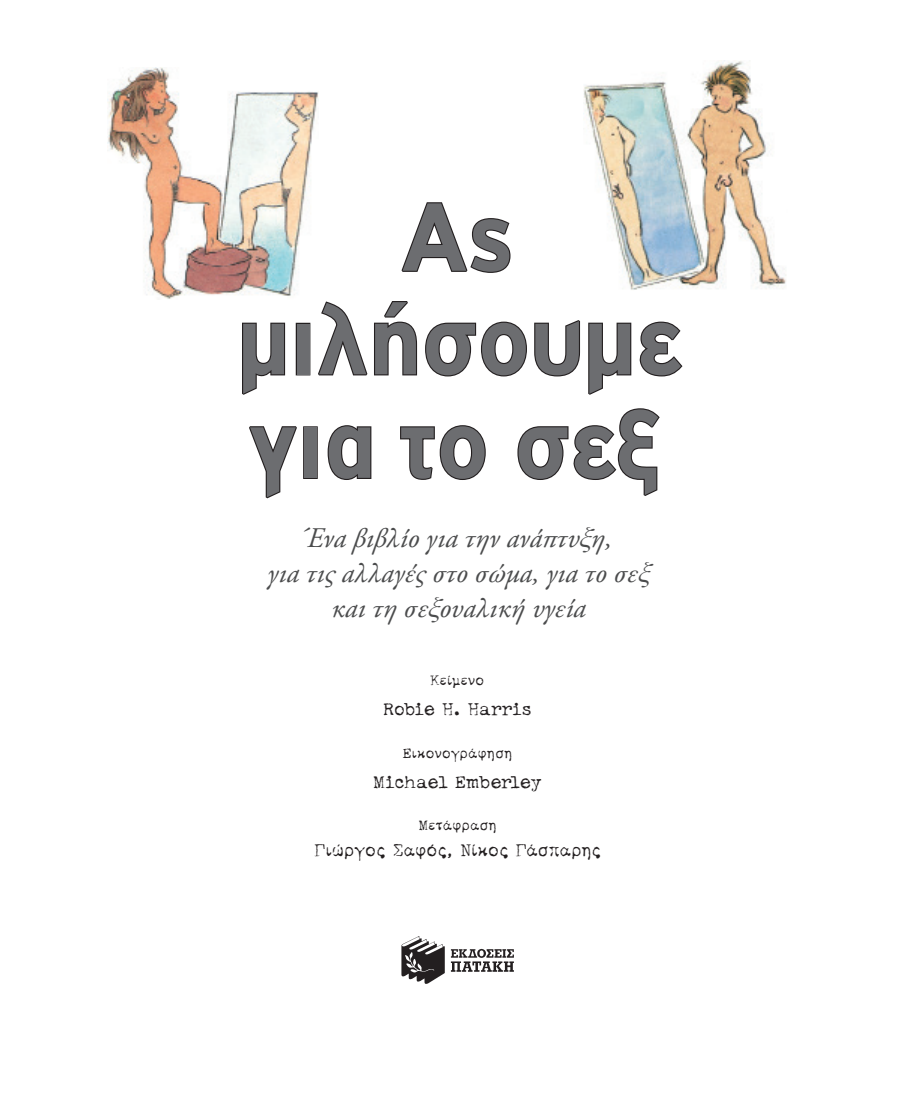
<style>
.page{position:relative;width:915px;height:1106px;background:#fff}
.page>*{position:absolute;margin:0;border:0;box-sizing:border-box;transform-origin:0 0}
.t1{font:700 103.5px/103.5px "PF Highway Gothic";color:#6c6d70;text-align:center;scale:.95 1}
.t2{font:italic 28.35px/34.8px "CF Garamond";color:#4b4c4d;text-align:center}
.t3{font:19.5px "CF Bar Text";letter-spacing:-.005em;color:#231f20}
.t4{font:15.75px "CF Bar Text";color:#231f20}
</style>
<div class="page">
<img style="left:107px;top:68px;width:211px;height:231px">
<img style="left:583px;top:61px;width:203px;height:229px">
<svg style="left:401px;top:202px;width:110px;height:71px"></svg>
<svg style="left:242px;top:322px;width:44px;height:73px"></svg>
<div style="left:295px;top:323px;width:15px;height:52px;border:2px solid #231f20"></div>
<svg style="left:318px;top:301px;width:100px;height:75px"></svg>
<svg style="left:425px;top:320px;width:156px;height:57px"></svg>
<svg style="left:588px;top:321px;width:95px;height:74px"></svg>
<svg style="left:249px;top:426px;width:48px;height:73px"></svg>
<div style="left:303px;top:426px;width:14px;height:53px;border:2px solid #231f20"></div>
<svg style="left:327px;top:425px;width:45px;height:55px"></svg>
<svg style="left:400px;top:425px;width:86px;height:55px"></svg>
<svg style="left:517px;top:408px;width:143px;height:88px"></svg>
<img style="left:401px;top:936px;width:113px;height:48px">
<h1 class="t1" style="left:237px;top:185px;width:469px">Aς μιλήσουμε για το σεξ</h1>
<p class="t2" style="left:266px;top:522px;width:383px">Ένα βιβλίο για την ανάπτυξη,<br>για τις αλλαγές στο σώμα, για το σεξ και τη σεξουαλική υγεία</p>
<p class="t4" style="left:430px;top:673px;width:55px">Kείμενο</p>
<p class="t3" style="left:383px;top:701px;width:150px">Robie H. Harris</p>
<p class="t4" style="left:402px;top:746px;width:111px">Εικονογράφηση</p>
<p class="t3" style="left:373px;top:773px;width:170px">Michael Emberley</p>
<p class="t4" style="left:418px;top:818px;width:80px">Μετάφραση</p>
<p class="t3" style="left:314px;top:841px;width:287px">Γιώργος Σαφός, Νίκος Γάσπαρης</p>
</div>
